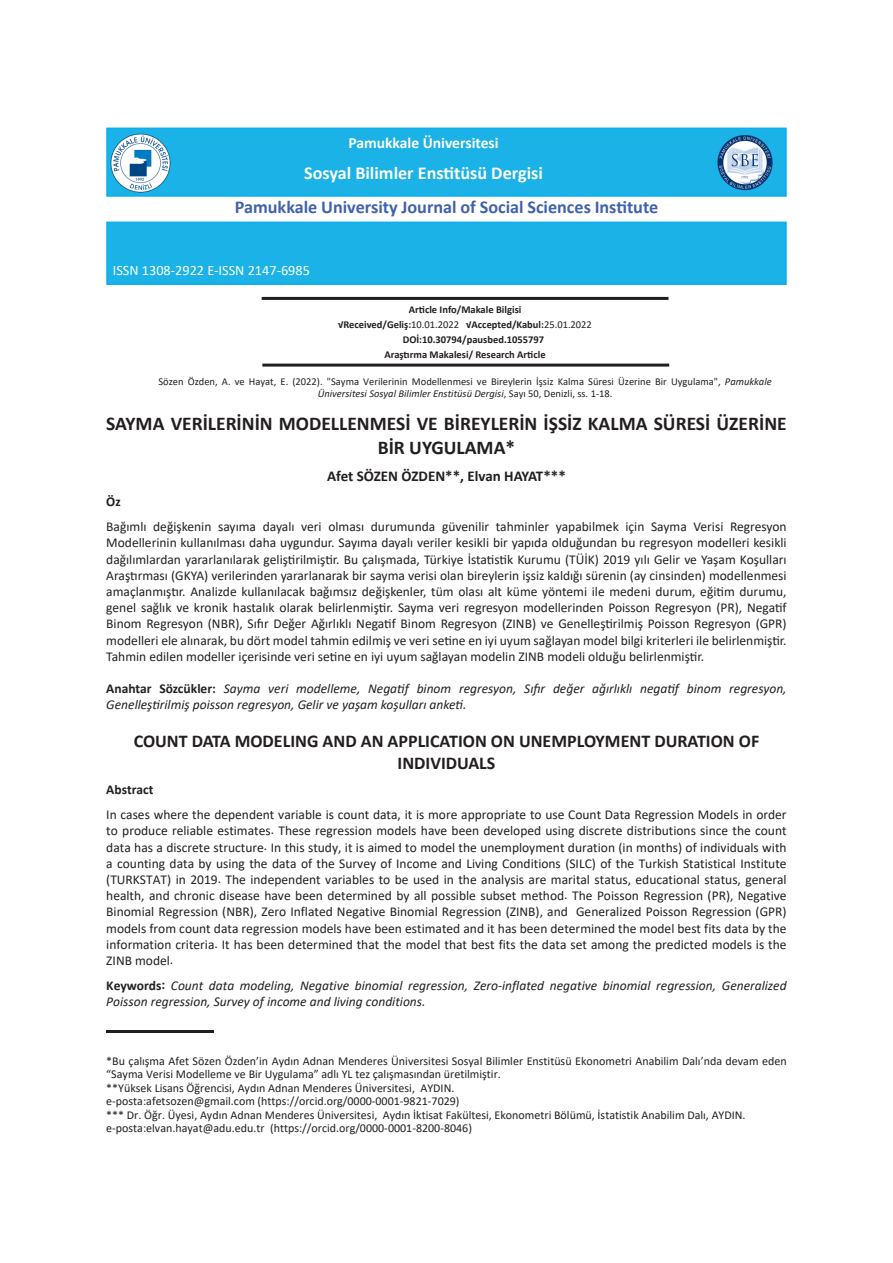
<style>
.page{position:relative;width:893px;height:1263px;background:#fff}
.page>*{position:absolute;margin:0;border:0;box-sizing:border-box;transform-origin:0 0}
.t1{font:700 19.5px/23.4px "Calibri";color:#231f20;text-align:center}
.t2{font:700 18.15px "Calibri";color:#4161ad}
.t3{font:700 18.15px "Calibri";color:#fff}
.t4{font:700 18px/21.6px "Calibri";color:#231f20;text-align:center}
.t5{font:700 15.6px "Calibri";color:#fff}
.t6{font:700 15px "Calibri";color:#231f20}
.t7{font:14.25px "Calibri";color:#fff}
.t8{font:13.5px/16.2px "Calibri";color:#231f20;text-align:justify}
.t9{font:italic 13.5px/16.2px "Calibri";color:#231f20}
.t10{font:700 13.5px "Calibri";color:#231f20}
.t11{font:12px/13.5px "Calibri";color:#231f20}
.t12{font:10.5px/12px "Calibri";color:#231f20;text-align:center}
.t13{font:700 10.5px "Calibri";color:#231f20}
.s1{font-weight:400}
.s2{font-style:italic}
.s3{font-weight:700;font-style:normal}
</style>
<div class="page">
<hr style="left:106px;top:1030px;width:108px;height:3px;background:#231f20">
<hr style="left:262px;top:297px;width:406px;height:3px;background:#231f20">
<hr style="left:262px;top:364px;width:407px;height:3px;background:#231f20">
<div style="left:106px;top:222px;width:681px;height:63px;background:#1ab2e7;border:1px solid #00aeef"></div>
<div style="left:106px;top:128px;width:681px;height:69px;background:#1ab2e7;border:1px solid #00aeef"></div>
<img style="left:717px;top:135px;width:56px;height:56px">
<img style="left:111px;top:133px;width:59px;height:59px">
<p class="t5" style="left:348px;top:131px;width:152px">Pamukkale Üniversitesi</p>
<h2 class="t3" style="left:304px;top:160px;width:240px">Sosyal Bilimler Enstitüsü Dergisi</h2>
<h2 class="t2" style="left:235px;top:194px;width:425px">Pamukkale University Journal of Social Sciences Institute</h2>
<p class="t7" style="left:113px;top:260px;width:199px">ISSN 1308-2922 E-ISSN 2147-6985</p>
<p class="t13" style="left:409px;top:302px;width:114px">Article Info/Makale Bilgisi</p>
<p class="t13" style="left:338px;top:317px;width:255px">√Received/Geliş:<span class="s1">10.01.2022</span> √Accepted/Kabul:<span class="s1">25.01.2022</span></p>
<p class="t13" style="left:403px;top:332px;width:143px">DOİ:10.30794/pausbed.1055797</p>
<p class="t13" style="left:384px;top:347px;width:163px">Araştırma Makalesi/ Research Article</p>
<p class="t12" style="left:158px;top:375px;width:615px">Sözen Özden, A. ve Hayat, E. (2022). "Sayma Verilerinin Modellenmesi ve Bireylerin İşsiz Kalma Süresi Üzerine Bir Uygulama", <span class="s2">Pamukkale<br>Üniversitesi Sosyal Bilimler Enstitüsü Dergisi</span>, Sayı 50, Denizli, ss. 1-18.</p>
<h1 class="t1" style="left:106px;top:412px;width:682px">SAYMA VERİLERİNİN MODELLENMESİ VE BİREYLERİN İŞSİZ KALMA SÜRESİ ÜZERİNE<br>BİR UYGULAMA*</h1>
<p class="t6" style="left:327px;top:465px;width:240px">Afet SÖZEN ÖZDEN**, Elvan HAYAT***</p>
<p class="t10" style="left:106px;top:492px;width:16px">Öz</p>
<p class="t8" style="left:106px;top:518px;width:682px">Bağımlı değişkenin sayıma dayalı veri olması durumunda güvenilir tahminler yapabilmek için Sayma Verisi Regresyon Modellerinin kullanılması daha uygundur. Sayıma dayalı veriler kesikli bir yapıda olduğundan bu regresyon modelleri kesikli dağılımlardan yararlanılarak geliştirilmiştir. Bu çalışmada, Türkiye İstatistik Kurumu (TÜİK) 2019 yılı Gelir ve Yaşam Koşulları Araştırması (GKYA) verilerinden yararlanarak bir sayma verisi olan bireylerin işsiz kaldığı sürenin (ay cinsinden) modellenmesi amaçlanmıştır. Analizde kullanılacak bağımsız değişkenler, tüm olası alt küme yöntemi ile medeni durum, eğitim durumu, genel sağlık ve kronik hastalık olarak belirlenmiştir. Sayma veri regresyon modellerinden Poisson Regresyon (PR), Negatif Binom Regresyon (NBR), Sıfır Değer Ağırlıklı Negatif Binom Regresyon (ZINB) ve Genelleştirilmiş Poisson Regresyon (GPR) modelleri ele alınarak, bu dört model tahmin edilmiş ve veri setine en iyi uyum sağlayan model bilgi kriterleri ile belirlenmiştir.<br>Tahmin edilen modeller içerisinde veri setine en iyi uyum sağlayan modelin ZINB modeli olduğu belirlenmiştir.</p>
<p class="t9" style="left:106px;top:680px;width:682px"><span class="s3">Anahtar Sözcükler:</span> Sayma veri modelleme, Negatif binom regresyon, Sıfır değer ağırlıklı negatif binom regresyon,<br>Genelleştirilmiş poisson regresyon, Gelir ve yaşam koşulları anketi.</p>
<h3 class="t4" style="left:134px;top:730px;width:627px">COUNT DATA MODELING AND AN APPLICATION ON UNEMPLOYMENT DURATION OF<br>INDIVIDUALS</h3>
<p class="t10" style="left:106px;top:780px;width:49px">Abstract</p>
<p class="t8" style="left:106px;top:806px;width:682px">In cases where the dependent variable is count data, it is more appropriate to use Count Data Regression Models in order to produce reliable estimates. These regression models have been developed using discrete distributions since the count data has a discrete structure. In this study, it is aimed to model the unemployment duration (in months) of individuals with a counting data by using the data of the Survey of Income and Living Conditions (SILC) of the Turkish Statistical Institute (TURKSTAT) in 2019. The independent variables to be used in the analysis are marital status, educational status, general health, and chronic disease have been determined by all possible subset method. The Poisson Regression (PR), Negative Binomial Regression (NBR), Zero Inflated Negative Binomial Regression (ZINB), and Generalized Poisson Regression (GPR) models from count data regression models have been estimated and it has been determined the model best fits data by the information criteria. It has been determined that the model that best fits the data set among the predicted models is the ZINB model.</p>
<p class="t9" style="left:106px;top:977px;width:682px"><span class="s3">Keywords:</span> Count data modeling, Negative binomial regression, Zero-inflated negative binomial regression, Generalized<br>Poisson regression, Survey of income and living conditions.</p>
<p class="t11" style="left:106px;top:1054px;width:682px">*Bu çalışma Afet Sözen Özden’in Aydın Adnan Menderes Üniversitesi Sosyal Bilimler Enstitüsü Ekonometri Anabilim Dalı’nda devam eden “Sayma Verisi Modelleme ve Bir Uygulama” adlı YL tez çalışmasından üretilmiştir.<br>**Yüksek Lisans Öğrencisi, Aydın Adnan Menderes Üniversitesi, AYDIN.<br>e-posta:afetsozen@gmail.com (https://orcid.org/0000-0001-9821-7029)<br>*** Dr. Öğr. Üyesi, Aydın Adnan Menderes Üniversitesi, Aydın İktisat Fakültesi, Ekonometri Bölümü, İstatistik Anabilim Dalı, AYDIN. e-posta:elvan.hayat@adu.edu.tr (https://orcid.org/0000-0001-8200-8046)</p>
</div>
